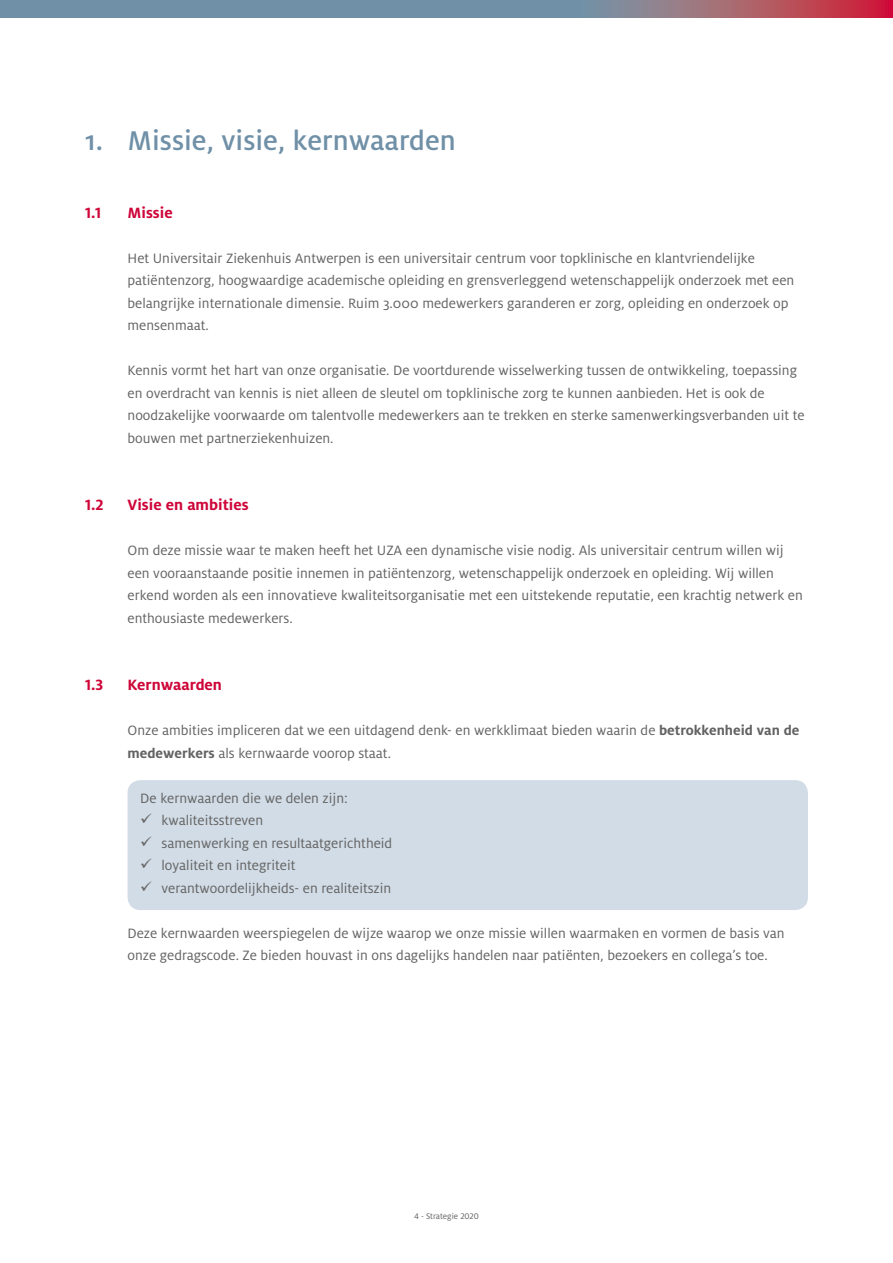
<style>
.page{position:relative;width:893px;height:1263px;background:#fff}
.page>*{position:absolute;margin:0;border:0;box-sizing:border-box;transform-origin:0 0}
.t1{font:500 30px "Milo OT";color:#6f90a7}
.t2{font:700 16.5px "Milo OT";color:#ce0538}
.t3{font:15px/22.5px "Milo OT";color:#646363}
.t4{font:9px "Milo OT";color:#646363}
.s1{font-weight:700}
</style>
<div class="page">
<svg style="left:0;top:0;width:893px;height:17px;background:#827f93"></svg>
<div style="left:128px;top:780px;width:680px;height:130px;background:#d1dce6;border-radius:13px"></div>
<h1 class="t1" style="left:85px;top:124px;width:372px">1. Missie, visie, kernwaarden</h1>
<p class="t2" style="left:85px;top:203px;width:18px">1.1</p>
<p class="t2" style="left:128px;top:203px;width:47px">Missie</p>
<p class="t3" style="left:128px;top:247px;width:668px">Het Universitair Ziekenhuis Antwerpen is een universitair centrum voor topklinische en klantvriendelijke patiëntenzorg, hoogwaardige academische opleiding en grensverleggend wetenschappelijk onderzoek met een belangrijke internationale dimensie. Ruim 3.000 medewerkers garanderen er zorg, opleiding en onderzoek op mensenmaat.</p>
<p class="t3" style="left:128px;top:359px;width:678px">Kennis vormt het hart van onze organisatie. De voortdurende wisselwerking tussen de ontwikkeling, toepassing en overdracht van kennis is niet alleen de sleutel om topklinische zorg te kunnen aanbieden. Het is ook de noodzakelijke voorwaarde om talentvolle medewerkers aan te trekken en sterke samenwerkingsverbanden uit te bouwen met partnerziekenhuizen.</p>
<p class="t2" style="left:85px;top:496px;width:20px">1.2</p>
<p class="t2" style="left:128px;top:496px;width:122px">Visie en ambities</p>
<p class="t3" style="left:128px;top:539px;width:677px">Om deze missie waar te maken heeft het UZA een dynamische visie nodig. Als universitair centrum willen wij een vooraanstaande positie innemen in patiëntenzorg, wetenschappelijk onderzoek en opleiding. Wij willen erkend worden als een innovatieve kwaliteitsorganisatie met een uitstekende reputatie, een krachtig netwerk en enthousiaste medewerkers.</p>
<p class="t2" style="left:85px;top:676px;width:20px">1.3</p>
<p class="t2" style="left:128px;top:676px;width:96px">Kernwaarden</p>
<p class="t3" style="left:128px;top:719px;width:673px">Onze ambities impliceren dat we een uitdagend denk- en werkklimaat bieden waarin de <span class="s1">betrokkenheid van de medewerkers</span> als kernwaarde voorop staat.</p>
<p class="t3" style="left:162px;top:787px;width:232px;text-indent:-21px">De kernwaarden die we delen zijn: kwaliteitsstreven<br>samenwerking en resultaatgerichtheid loyaliteit en integriteit verantwoordelijkheids- en realiteitszin</p>
<p class="t3" style="left:127px;top:922px;width:659px">Deze kernwaarden weerspiegelen de wijze waarop we onze missie willen waarmaken en vormen de basis van onze gedragscode. Ze bieden houvast in ons dagelijks handelen naar patiënten, bezoekers en collega’s toe.</p>
<p class="t4" style="left:414px;top:1211px;width:66px">4 - Strategie 2020</p>
</div>
